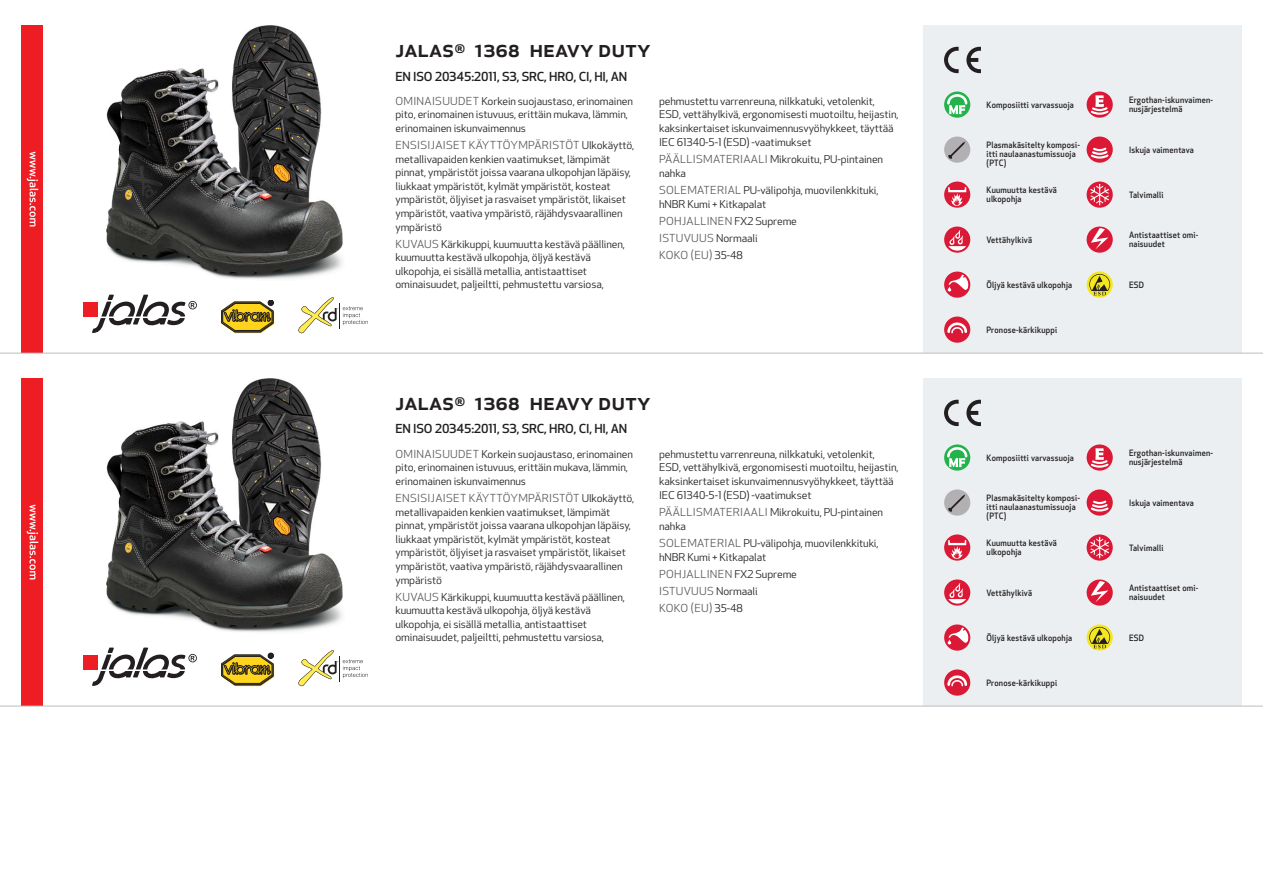
<style>
.page{position:relative;width:1263px;height:893px;background:#fff}
.page>*{position:absolute;margin:0;border:0;box-sizing:border-box;transform-origin:0 0}
.Produkt_namn{font:500 24px "Apex New";color:#231f20}
.Ingress{font:500 12.15px "Apex New";letter-spacing:-.015em;color:#231f20;scale:1.06 1}
.Funktion{font:10.8px/17.2px "Apex New";letter-spacing:.025em;color:#57585a;scale:1.06 1}
.Funktion-2{font:10.5px/13.5px "Apex New";letter-spacing:-.01em;color:#231f20;scale:1.06 1}
.Funktion_body{font:500 8.55px/9px "Apex New";letter-spacing:.025em;color:#231f20;scale:.95 1}
.s1{font-size:10.8px;color:#57585a}
.s2{font-size:10.5px;color:#231f20}
</style>
<div class="page">
<img style="left:106px;top:26px;width:237px;height:253px">
<div style="left:83px;top:302px;width:15px;height:14px;background:#ee1d23"></div>
<svg style="left:92px;top:295px;width:105px;height:38px"></svg>
<svg style="left:221px;top:300px;width:53px;height:33px;background:#ad9843"></svg>
<svg style="left:298px;top:297px;width:70px;height:36px"></svg>
<div style="left:21px;top:26px;width:22px;height:327px;background:#ee1d23"></div>
<svg style="left:27px;top:152px;width:11px;height:75px"></svg>
<div style="left:923px;top:26px;width:319px;height:327px;background:#eceff1"></div>
<svg style="left:966px;top:47px;width:15px;height:26px"></svg>
<svg style="left:944px;top:47px;width:15px;height:26px"></svg>
<svg style="left:944px;top:92px;width:26px;height:26px"></svg>
<svg style="left:947px;top:94px;width:20px;height:20px"></svg>
<div style="left:944px;top:137px;width:26px;height:26px;background:#b3b0b3;border-radius:50%"></div>
<svg style="left:948px;top:141px;width:17px;height:18px"></svg>
<div style="left:944px;top:182px;width:26px;height:26px;background:#db1836;border-radius:50%"></div>
<svg style="left:948px;top:187px;width:18px;height:19px"></svg>
<div style="left:944px;top:227px;width:26px;height:26px;background:#db1836;border-radius:50%"></div>
<svg style="left:948px;top:230px;width:18px;height:21px"></svg>
<svg style="left:944px;top:272px;width:26px;height:26px"></svg>
<svg style="left:948px;top:275px;width:20px;height:17px"></svg>
<div style="left:944px;top:317px;width:26px;height:26px;background:#db1836;border-radius:50%"></div>
<svg style="left:947px;top:322px;width:20px;height:11px"></svg>
<svg style="left:1086px;top:92px;width:27px;height:26px"></svg>
<svg style="left:1089px;top:95px;width:21px;height:21px"></svg>
<div style="left:1086px;top:137px;width:27px;height:26px;background:#db1836;border-radius:50%"></div>
<svg style="left:1089px;top:147px;width:21px;height:13px"></svg>
<svg style="left:1086px;top:182px;width:27px;height:26px"></svg>
<svg style="left:1090px;top:184px;width:19px;height:21px"></svg>
<svg style="left:1086px;top:227px;width:27px;height:26px"></svg>
<svg style="left:1091px;top:228px;width:17px;height:22px"></svg>
<svg style="left:1086px;top:272px;width:27px;height:26px"></svg>
<svg style="left:1089px;top:274px;width:21px;height:21px"></svg>
<img style="left:106px;top:378px;width:237px;height:254px">
<div style="left:83px;top:654px;width:15px;height:15px;background:#ee1d23"></div>
<svg style="left:92px;top:648px;width:105px;height:38px"></svg>
<svg style="left:221px;top:653px;width:53px;height:33px;background:#ad9843"></svg>
<svg style="left:298px;top:650px;width:70px;height:36px"></svg>
<div style="left:21px;top:378px;width:22px;height:328px;background:#ee1d23"></div>
<svg style="left:27px;top:505px;width:11px;height:74px"></svg>
<div style="left:923px;top:378px;width:319px;height:328px;background:#eceff1"></div>
<svg style="left:966px;top:400px;width:15px;height:26px"></svg>
<svg style="left:944px;top:400px;width:15px;height:26px"></svg>
<svg style="left:944px;top:444px;width:26px;height:27px"></svg>
<svg style="left:947px;top:447px;width:20px;height:20px"></svg>
<div style="left:944px;top:489px;width:26px;height:27px;background:#b3b0b3;border-radius:50%"></div>
<svg style="left:948px;top:494px;width:17px;height:18px"></svg>
<svg style="left:944px;top:534px;width:26px;height:27px"></svg>
<svg style="left:948px;top:540px;width:18px;height:19px"></svg>
<svg style="left:944px;top:579px;width:26px;height:27px"></svg>
<svg style="left:948px;top:583px;width:18px;height:21px"></svg>
<svg style="left:944px;top:624px;width:26px;height:27px"></svg>
<svg style="left:948px;top:627px;width:20px;height:17px"></svg>
<div style="left:944px;top:669px;width:26px;height:27px;background:#db1836;border-radius:50%"></div>
<svg style="left:947px;top:675px;width:20px;height:11px"></svg>
<svg style="left:1086px;top:444px;width:27px;height:27px"></svg>
<svg style="left:1089px;top:448px;width:21px;height:21px"></svg>
<svg style="left:1086px;top:489px;width:27px;height:27px"></svg>
<svg style="left:1089px;top:499px;width:21px;height:14px"></svg>
<svg style="left:1086px;top:534px;width:27px;height:27px"></svg>
<svg style="left:1090px;top:537px;width:19px;height:21px"></svg>
<svg style="left:1086px;top:579px;width:27px;height:27px"></svg>
<svg style="left:1091px;top:581px;width:17px;height:21px"></svg>
<svg style="left:1086px;top:624px;width:27px;height:27px"></svg>
<svg style="left:1089px;top:627px;width:21px;height:21px"></svg>
<hr style="left:0;top:353px;width:1263px;height:1px;background:#bcbdc0">
<hr style="left:0;top:706px;width:1263px;height:1px;background:#bcbdc0">
<p class="Produkt_namn" style="left:395px;top:33px;width:257px">JALAS<sup>®</sup> 1368 HEAVY DUTY</p>
<p class="Ingress" style="left:395px;top:68px;width:220px">EN ISO 20345:2011, S3, SRC, HRO, CI, HI, AN</p>
<p class="Funktion-2" style="left:395px;top:94px;width:226px"><span class="s1">OMINAISUUDET</span> Korkein suojaustaso, erinomainen pito, erinomainen istuvuus, erittäin mukava, lämmin, erinomainen iskunvaimennus</p>
<p class="Funktion" style="left:395px;top:137px;width:227px">ENSISIJAISET KÄYTTÖYMPÄRISTÖT <span class="s2">Ulkokäyttö,</span></p>
<p class="Funktion-2" style="left:395px;top:152px;width:223px">metallivapaiden kenkien vaatimukset, lämpimät pinnat, ympäristöt joissa vaarana ulkopohjan läpäisy, liukkaat ympäristöt, kylmät ympäristöt, kosteat ympäristöt, öljyiset ja rasvaiset ympäristöt, likaiset ympäristöt, vaativa ympäristö, räjähdysvaarallinen ympäristö</p>
<p class="Funktion-2" style="left:395px;top:237px;width:218px"><span class="s1">KUVAUS</span> Kärkikuppi, kuumuutta kestävä päällinen, kuumuutta kestävä ulkopohja, öljyä kestävä ulkopohja, ei sisällä metallia, antistaattiset ominaisuudet, paljeiltti, pehmustettu varsiosa,</p>
<p class="Funktion-2" style="left:659px;top:94px;width:227px">pehmustettu varrenreuna, nilkkatuki, vetolenkit, ESD, vettähylkivä, ergonomisesti muotoiltu, heijastin, kaksinkertaiset iskunvaimennusvyöhykkeet, täyttää IEC 61340-5-1 (ESD) -vaatimukset</p>
<p class="Funktion-2" style="left:659px;top:152px;width:213px"><span class="s1">PÄÄLLISMATERIAALI</span> Mikrokuitu, PU-pintainen nahka</p>
<p class="Funktion-2" style="left:659px;top:183px;width:209px"><span class="s1">SOLEMATERIAL</span> PU-välipohja, muovilenkkituki, hNBR Kumi + Kitkapalat</p>
<p class="Funktion" style="left:659px;top:212px;width:132px">POHJALLINEN <span class="s2">FX2 Supreme<br></span>ISTUVUUS <span class="s2">Normaali<br></span>KOKO (EU) <span class="s2">35-48</span></p>
<p class="Produkt_namn" style="left:395px;top:385px;width:257px">JALAS<sup>®</sup> 1368 HEAVY DUTY</p>
<p class="Ingress" style="left:395px;top:421px;width:220px">EN ISO 20345:2011, S3, SRC, HRO, CI, HI, AN</p>
<p class="Funktion-2" style="left:395px;top:447px;width:226px"><span class="s1">OMINAISUUDET</span> Korkein suojaustaso, erinomainen pito, erinomainen istuvuus, erittäin mukava, lämmin, erinomainen iskunvaimennus</p>
<p class="Funktion" style="left:395px;top:490px;width:227px">ENSISIJAISET KÄYTTÖYMPÄRISTÖT <span class="s2">Ulkokäyttö,</span></p>
<p class="Funktion-2" style="left:395px;top:505px;width:223px">metallivapaiden kenkien vaatimukset, lämpimät pinnat, ympäristöt joissa vaarana ulkopohjan läpäisy, liukkaat ympäristöt, kylmät ympäristöt, kosteat ympäristöt, öljyiset ja rasvaiset ympäristöt, likaiset ympäristöt, vaativa ympäristö, räjähdysvaarallinen ympäristö</p>
<p class="Funktion-2" style="left:395px;top:590px;width:218px"><span class="s1">KUVAUS</span> Kärkikuppi, kuumuutta kestävä päällinen, kuumuutta kestävä ulkopohja, öljyä kestävä ulkopohja, ei sisällä metallia, antistaattiset ominaisuudet, paljeiltti, pehmustettu varsiosa,</p>
<p class="Funktion-2" style="left:659px;top:447px;width:227px">pehmustettu varrenreuna, nilkkatuki, vetolenkit, ESD, vettähylkivä, ergonomisesti muotoiltu, heijastin, kaksinkertaiset iskunvaimennusvyöhykkeet, täyttää IEC 61340-5-1 (ESD) -vaatimukset</p>
<p class="Funktion-2" style="left:659px;top:505px;width:213px"><span class="s1">PÄÄLLISMATERIAALI</span> Mikrokuitu, PU-pintainen nahka</p>
<p class="Funktion-2" style="left:659px;top:536px;width:209px"><span class="s1">SOLEMATERIAL</span> PU-välipohja, muovilenkkituki, hNBR Kumi + Kitkapalat</p>
<p class="Funktion" style="left:659px;top:565px;width:132px">POHJALLINEN <span class="s2">FX2 Supreme<br></span>ISTUVUUS <span class="s2">Normaali<br></span>KOKO (EU) <span class="s2">35-48</span></p>
<p class="Funktion_body" style="left:986px;top:100px;width:93px">Komposiitti varvassuoja</p>
<p class="Funktion_body" style="left:986px;top:140px;width:100px">Plasmakäsitelty komposi&shy;itti naulaanastumissuoja (PTC)</p>
<p class="Funktion_body" style="left:986px;top:186px;width:75px">Kuumuutta kestävä ulkopohja</p>
<p class="Funktion_body" style="left:986px;top:235px;width:49px">Vettähylkivä</p>
<p class="Funktion_body" style="left:986px;top:280px;width:92px">Öljyä kestävä ulkopohja</p>
<p class="Funktion_body" style="left:986px;top:325px;width:76px">Pronose-kärkikuppi</p>
<p class="Funktion_body" style="left:986px;top:453px;width:93px">Komposiitti varvassuoja</p>
<p class="Funktion_body" style="left:986px;top:493px;width:100px">Plasmakäsitelty komposi&shy;itti naulaanastumissuoja (PTC)</p>
<p class="Funktion_body" style="left:986px;top:539px;width:75px">Kuumuutta kestävä ulkopohja</p>
<p class="Funktion_body" style="left:986px;top:588px;width:49px">Vettähylkivä</p>
<p class="Funktion_body" style="left:986px;top:633px;width:92px">Öljyä kestävä ulkopohja</p>
<p class="Funktion_body" style="left:986px;top:678px;width:76px">Pronose-kärkikuppi</p>
<p class="Funktion_body" style="left:1129px;top:96px;width:90px">Ergothan-iskunvaimen&shy;nusjärjestelmä</p>
<p class="Funktion_body" style="left:1129px;top:145px;width:70px">Iskuja vaimentava</p>
<p class="Funktion_body" style="left:1129px;top:190px;width:38px">Talvimalli</p>
<p class="Funktion_body" style="left:1129px;top:231px;width:74px">Antistaattiset omi&shy;naisuudet</p>
<p class="Funktion_body" style="left:1129px;top:280px;width:17px">ESD</p>
<p class="Funktion_body" style="left:1129px;top:449px;width:90px">Ergothan-iskunvaimen&shy;nusjärjestelmä</p>
<p class="Funktion_body" style="left:1129px;top:498px;width:70px">Iskuja vaimentava</p>
<p class="Funktion_body" style="left:1129px;top:543px;width:38px">Talvimalli</p>
<p class="Funktion_body" style="left:1129px;top:584px;width:74px">Antistaattiset omi&shy;naisuudet</p>
<p class="Funktion_body" style="left:1129px;top:633px;width:17px">ESD</p>
</div>
